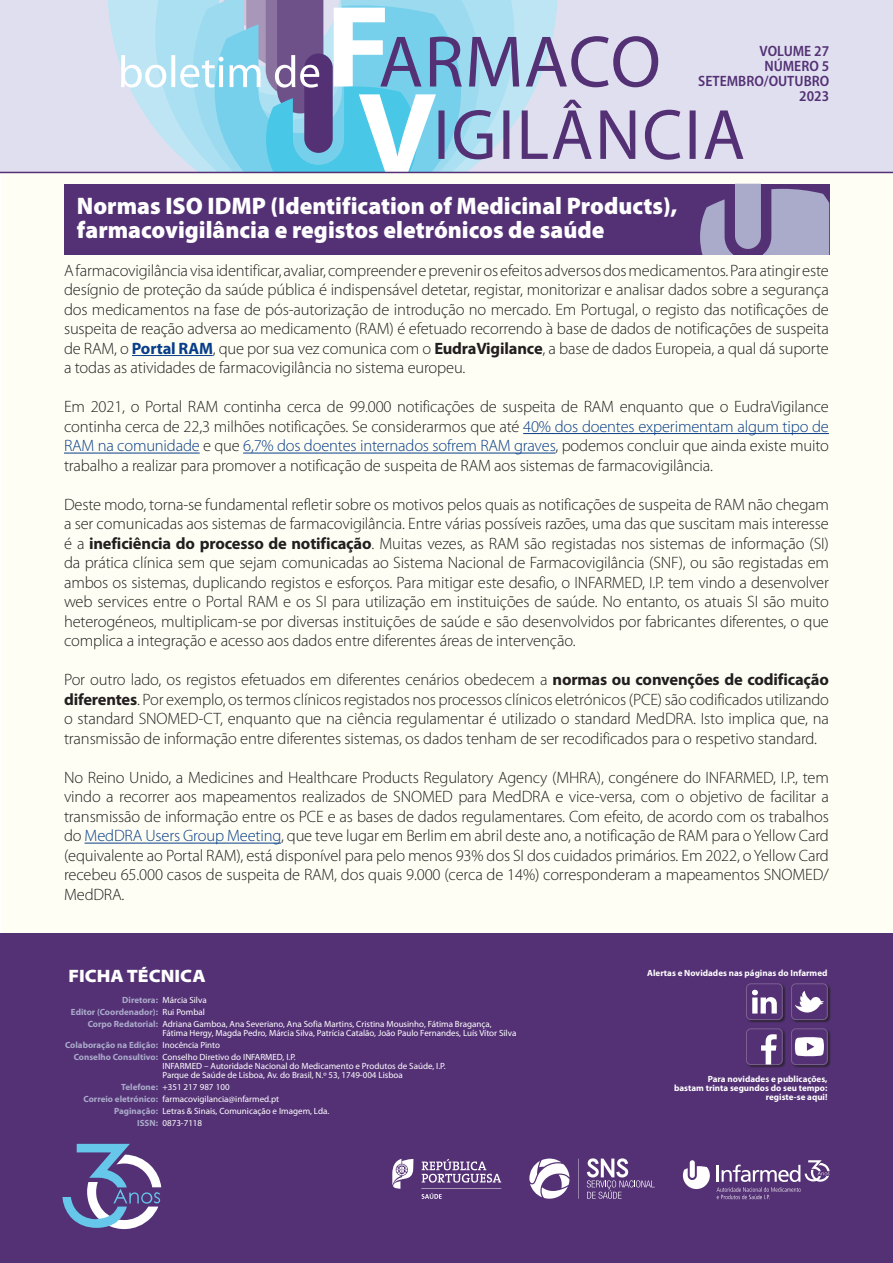
<style>
.page{position:relative;width:893px;height:1263px;background:#fff}
.page>*{position:absolute;margin:0;border:0;box-sizing:border-box;transform-origin:0 0}
.Título_Negrito{font:900 24px "Myriad Pro";color:#fff}
.Ficha_Técnica_Título{font:900 semi-expanded 18px "Myriad Pro";color:#fff}
.Autor{font:300 16.5px/19.5px "Myriad Pro";letter-spacing:-.01em;color:#231f20;text-align:justify}
.Volume_Número_Mês{font:600 semi-condensed 15px "Myriad Pro";color:#543175}
.Ficha_Técnica{font:9px/9px "Myriad Pro";color:#fff}
.Ficha_Técnica___Linha_2{font:9px "Myriad Pro";color:#fff}
.Alertas_e_Novidades{font:700 9px "Myriad Pro";color:#fff}
.Ficha_Técnica-2{font:700 9px "Myriad Pro";color:#aaaaca}
.s1{font-weight:700;color:#083e89}
.s2{font-weight:700}
.s3{color:#083e89}
.s4{font-weight:700;color:#aaaaca}
.s5{font-weight:400;color:#fff}
</style>
<div class="page">
<div style="left:2px;top:0;width:891px;height:1263px;background:#fffef4"></div>
<div style="left:0;top:0;width:893px;height:173px;background:#e0dfef"></div>
<svg style="left:108px;top:0;width:13px;height:172px"></svg>
<svg style="left:121px;top:0;width:622px;height:172px"></svg>
<hr style="left:0;top:172px;width:893px;height:1px;background:#543175">
<div style="left:0;top:933px;width:893px;height:330px;background:#543175"></div>
<svg style="left:392px;top:1159px;width:109px;height:40px"></svg>
<div style="left:746px;top:983px;width:40px;height:40px;background:#231f20;opacity:.75"></div>
<div style="left:746px;top:984px;width:36px;height:35px;background:#543175;border-radius:4px"></div>
<div style="left:746px;top:983px;width:36px;height:37px;border:1px solid #7b6192;border-radius:4px"></div>
<svg style="left:752px;top:989px;width:25px;height:25px"></svg>
<div style="left:791px;top:983px;width:40px;height:40px;background:#231f20;opacity:.75"></div>
<div style="left:791px;top:984px;width:36px;height:35px;background:#543175;border-radius:4px"></div>
<div style="left:791px;top:983px;width:36px;height:37px;border:1px solid #7b6192;border-radius:4px"></div>
<svg style="left:795px;top:991px;width:29px;height:21px"></svg>
<div style="left:746px;top:1028px;width:40px;height:40px;background:#231f20;opacity:.75"></div>
<div style="left:746px;top:1029px;width:36px;height:35px;background:#543175;border-radius:4px"></div>
<div style="left:746px;top:1028px;width:36px;height:37px;border:1px solid #7b6192;border-radius:4px"></div>
<svg style="left:761px;top:1034px;width:16px;height:30px"></svg>
<div style="left:791px;top:1028px;width:40px;height:40px;background:#231f20;opacity:.75"></div>
<div style="left:791px;top:1029px;width:36px;height:35px;background:#543175;border-radius:4px"></div>
<div style="left:791px;top:1028px;width:36px;height:37px;border:1px solid #7b6192;border-radius:4px"></div>
<svg style="left:795px;top:1037px;width:29px;height:19px"></svg>
<svg style="left:683px;top:1166px;width:27px;height:23px"></svg>
<div style="left:690px;top:1160px;width:5px;height:18px;background:#fff;border-radius:3px"></div>
<svg style="left:717px;top:1160px;width:113px;height:39px"></svg>
<hr style="left:578px;top:1159px;width:1px;height:40px;background:#fff">
<svg style="left:587px;top:1158px;width:68px;height:41px"></svg>
<svg style="left:529px;top:1158px;width:40px;height:41px"></svg>
<svg style="left:63px;top:1144px;width:98px;height:85px"></svg>
<div style="left:64px;top:184px;width:765px;height:70px;background:#543175"></div>
<svg style="left:700px;top:184px;width:129px;height:70px"></svg>
<hr style="left:132px;top:355px;width:81px;height:1px;background:#083e89">
<hr style="left:523px;top:433px;width:306px;height:1px;background:#083e89">
<hr style="left:64px;top:453px;width:136px;height:1px;background:#083e89">
<hr style="left:243px;top:453px;width:312px;height:1px;background:#083e89">
<hr style="left:85px;top:843px;width:196px;height:1px;background:#083e89">
<p class="Volume_Número_Mês" style="left:760px;top:43px;width:71px">VOLUME 27</p>
<p class="Volume_Número_Mês" style="left:764px;top:58px;width:66px">NÚMERO 5</p>
<p class="Volume_Número_Mês" style="left:698px;top:73px;width:133px">SETEMBRO/OUTUBRO</p>
<p class="Volume_Número_Mês" style="left:799px;top:88px;width:31px">2023</p>
<p class="Título_Negrito" style="left:77px;top:192px;width:602px">Normas ISO IDMP (Identification of Medicinal Products),</p>
<p class="Título_Negrito" style="left:77px;top:216px;width:529px">farmacovigilância e registos eletrónicos de saúde</p>
<p class="Autor" style="left:64px;top:261px;width:766px">A farmacovigilância visa identificar, avaliar, compreender e prevenir os efeitos adversos dos medicamentos. Para atingir este desígnio de proteção da saúde pública é indispensável detetar, registar, monitorizar e analisar dados sobre a segurança dos medicamentos na fase de pós-autorização de introdução no mercado. Em Portugal, o registo das notificações de suspeita de reação adversa ao medicamento (RAM) é efetuado recorrendo à base de dados de notificações de suspeita de RAM, o <span class="s1">Portal RAM</span>, que por sua vez comunica com o <span class="s2">EudraVigilance</span>, a base de dados Europeia, a qual dá suporte a todas as atividades de farmacovigilância no sistema europeu.</p>
<p class="Autor" style="left:64px;top:397px;width:766px">Em 2021, o Portal RAM continha cerca de 99.000 notificações de suspeita de RAM enquanto que o EudraVigilance continha cerca de 22,3 milhões notificações. Se considerarmos que até <span class="s3">40% dos doentes experimentam algum tipo de RAM na comunidade</span> e que <span class="s3">6,7% dos doentes internados sofrem RAM graves</span>, podemos concluir que ainda existe muito trabalho a realizar para promover a notificação de suspeita de RAM aos sistemas de farmacovigilância.</p>
<p class="Autor" style="left:64px;top:495px;width:766px">Deste modo, torna-se fundamental refletir sobre os motivos pelos quais as notificações de suspeita de RAM não chegam a ser comunicadas aos sistemas de farmacovigilância. Entre várias possíveis razões, uma das que suscitam mais interesse é a <span class="s2">ineficiência do processo de notificação</span>. Muitas vezes, as RAM são registadas nos sistemas de informação (SI) da prática clínica sem que sejam comunicadas ao Sistema Nacional de Farmacovigilância (SNF), ou são registadas em ambos os sistemas, duplicando registos e esforços. Para mitigar este desafio, o INFARMED, I.P. tem vindo a desenvolver web services entre o Portal RAM e os SI para utilização em instituições de saúde. No entanto, os atuais SI são muito heterogéneos, multiplicam-se por diversas instituições de saúde e são desenvolvidos por fabricantes diferentes, o que complica a integração e acesso aos dados entre diferentes áreas de intervenção.</p>
<p class="Autor" style="left:64px;top:670px;width:766px">Por outro lado, os registos efetuados em diferentes cenários obedecem a <span class="s2">normas ou convenções de codificação diferentes</span>. Por exemplo, os termos clínicos registados nos processos clínicos eletrónicos (PCE) são codificados utilizando o standard SNOMED-CT, enquanto que na ciência regulamentar é utilizado o standard MedDRA. Isto implica que, na transmissão de informação entre diferentes sistemas, os dados tenham de ser recodificados para o respetivo standard.</p>
<p class="Autor" style="left:64px;top:768px;width:766px">No Reino Unido, a Medicines and Healthcare Products Regulatory Agency (MHRA), congénere do INFARMED, I.P., tem vindo a recorrer aos mapeamentos realizados de SNOMED para MedDRA e vice-versa, com o objetivo de facilitar a transmissão de informação entre os PCE e as bases de dados regulamentares. Com efeito, de acordo com os trabalhos do <span class="s3">MedDRA Users Group Meeting</span>, que teve lugar em Berlim em abril deste ano, a notificação de RAM para o Yellow Card (equivalente ao Portal RAM), está disponível para pelo menos 93% dos SI dos cuidados primários. Em 2022, o Yellow Card recebeu 65.000 casos de suspeita de RAM, dos quais 9.000 (cerca de 14%) corresponderam a mapeamentos SNOMED/ MedDRA.</p>
<p class="Ficha_Técnica_Título" style="left:68px;top:965px;width:139px">FICHA TÉCNICA</p>
<p class="Alertas_e_Novidades" style="left:647px;top:968px;width:182px">Alertas e Novidades nas páginas do Infarmed</p>
<p class="Ficha_Técnica" style="left:122px;top:995px;width:86px"><span class="s4">Diretora:</span> Márcia Silva</p>
<p class="Ficha_Técnica-2" style="left:71px;top:1007px;width:136px">Editor (Coordenador): <span class="s5">Rui Pombal</span></p>
<p class="Ficha_Técnica" style="left:163px;top:1019px;width:355px;text-indent:-75px"><span class="s4">Corpo Redatorial:</span> Adriana Gamboa, Ana Severiano, Ana Sofia Martins, Cristina Mousinho, Fátima Bragança,<br>Fátima Hergy, Magda Pedro, Márcia Silva, Patrícia Catalão, João Paulo Fernandes, Luís Vítor Silva</p>
<p class="Ficha_Técnica-2" style="left:65px;top:1040px;width:157px">Colaboração na Edição: <span class="s5">Inocência Pinto</span></p>
<p class="Ficha_Técnica" style="left:74px;top:1052px;width:224px"><span class="s4">Conselho Consultivo:</span> Conselho Diretivo do INFARMED, I.P.</p>
<p class="Ficha_Técnica___Linha_2" style="left:163px;top:1061px;width:285px">INFARMED – Autoridade Nacional do Medicamento e Produtos de Saúde, I.P.</p>
<p class="Ficha_Técnica___Linha_2" style="left:163px;top:1070px;width:242px">Parque de Saúde de Lisboa, Av. do Brasil, N.º 53, 1749-004 Lisboa</p>
<p class="Ficha_Técnica" style="left:121px;top:1082px;width:110px"><span class="s4">Telefone:</span> +351 217 987 100</p>
<p class="Ficha_Técnica" style="left:84px;top:1094px;width:197px"><span class="s4">Correio eletrónico:</span> farmacovigilancia@infarmed.pt</p>
<p class="Ficha_Técnica" style="left:114px;top:1106px;width:217px"><span class="s4">Paginação:</span> Letras &amp; Sinais, Comunicação e Imagem, Lda.</p>
<p class="Ficha_Técnica" style="left:137px;top:1118px;width:67px"><span class="s4">ISSN:</span> 0873-7118</p>
<p class="Alertas_e_Novidades" style="left:708px;top:1074px;width:121px">Para novidades e publicações,</p>
<p class="Alertas_e_Novidades" style="left:674px;top:1083px;width:155px">bastam trinta segundos do seu tempo:</p>
<p class="Alertas_e_Novidades" style="left:766px;top:1092px;width:63px">registe-se aqui!</p>
</div>
